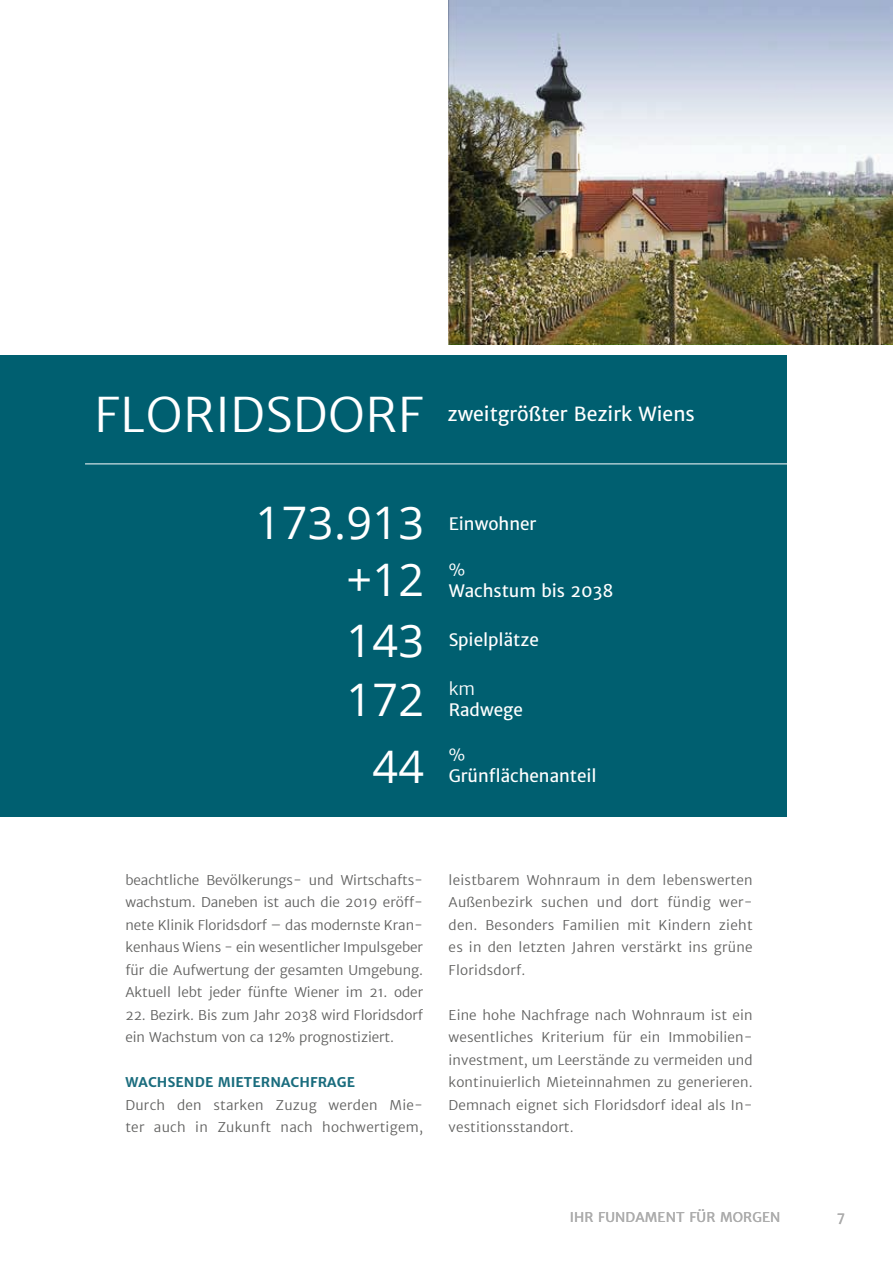
<style>
.page{position:relative;width:893px;height:1263px;background:#fff}
.page>*{position:absolute;margin:0;border:0;box-sizing:border-box;transform-origin:0 0}
.t1{font:300 48px "Merriweather Sans";letter-spacing:.01em;color:#fff}
.t2{font:44.85px "Open Sans";letter-spacing:.01em;color:#fff}
.t3{font:19.5px "Merriweather Sans";color:#fff}
.t4{font:17.25px "Merriweather Sans";color:#fff}
.t5{font:300 17.25px "Merriweather Sans";color:#fff}
.t6{font:300 13.5px/22.5px "Merriweather Sans";letter-spacing:.01em;color:#60605f;text-align:justify}
.t7{font:700 13.5px "Merriweather Sans";letter-spacing:.01em;color:#196c7d}
.t8{font:13.5px "Merriweather Sans";letter-spacing:.01em;color:#adadad}
</style>
<div class="page">
<div style="left:0;top:355px;width:787px;height:462px;background:#005f70"></div>
<hr style="left:85px;top:463px;width:808px;height:1px;background:#fff">
<hr style="left:0;top:355px;width:1px;height:462px;background:#9f8980">
<img style="left:449px;top:0;width:444px;height:344px">
<h1 class="t1" style="left:94px;top:383px;width:330px">FLORIDSDORF</h1>
<h3 class="t3" style="left:448px;top:402px;width:249px">zweitgrößter Bezirk Wiens</h3>
<h2 class="t2" style="left:256px;top:492px;width:170px">173.913</h2>
<p class="t4" style="left:449px;top:512px;width:89px">Einwohner</p>
<h2 class="t2" style="left:346px;top:549px;width:79px">+12</h2>
<p class="t5" style="left:449px;top:559px;width:18px">%</p>
<p class="t4" style="left:449px;top:579px;width:166px">Wachstum bis 2038</p>
<h2 class="t2" style="left:346px;top:610px;width:79px">143</h2>
<p class="t4" style="left:449px;top:628px;width:92px">Spielplätze</p>
<p class="t5" style="left:449px;top:678px;width:28px">km</p>
<h2 class="t2" style="left:346px;top:669px;width:79px">172</h2>
<p class="t4" style="left:449px;top:698px;width:76px">Radwege</p>
<p class="t5" style="left:449px;top:744px;width:18px">%</p>
<h2 class="t2" style="left:372px;top:736px;width:53px">44</h2>
<p class="t4" style="left:449px;top:765px;width:150px">Grünflächenanteil</p>
<p class="t6" style="left:125px;top:868px;width:299px">beachtliche Bevölkerungs- und Wirtschafts&shy;wachstum. Daneben ist auch die 2019 eröff&shy;nete Klinik Floridsdorf – das modernste Kran&shy;kenhaus Wiens - ein wesentlicher Impulsgeber für die Aufwertung der gesamten Umgebung.<br>Aktuell lebt jeder fünfte Wiener im 21. oder</p>
<p class="t6" style="left:125px;top:1003px;width:299px">22. Bezirk. Bis zum Jahr 2038 wird Floridsdorf ein Wachstum von ca 12% prognostiziert.</p>
<p class="t7" style="left:125px;top:1073px;width:231px">WACHSENDE MIETERNACHFRAGE</p>
<p class="t6" style="left:125px;top:1093px;width:299px">Durch den starken Zuzug werden Mie&shy;ter auch in Zukunft nach hochwertigem,</p>
<p class="t6" style="left:449px;top:868px;width:306px">leistbarem Wohnraum in dem lebenswerten Außenbezirk suchen und dort fündig wer&shy;den. Besonders Familien mit Kindern zieht es in den letzten Jahren verstärkt ins grüne Floridsdorf.</p>
<p class="t6" style="left:449px;top:1003px;width:306px">Eine hohe Nachfrage nach Wohnraum ist ein wesentliches Kriterium für ein Immobilien&shy;investment, um Leerstände zu vermeiden und kontinuierlich Mieteinnahmen zu generieren.<br>Demnach eignet sich Floridsdorf ideal als In&shy;vestitionsstandort.</p>
<p class="t8" style="left:570px;top:1208px;width:212px">IHR FUNDAMENT FÜR MORGEN</p>
<p class="t8" style="left:837px;top:1208px;width:10px">7</p>
</div>
